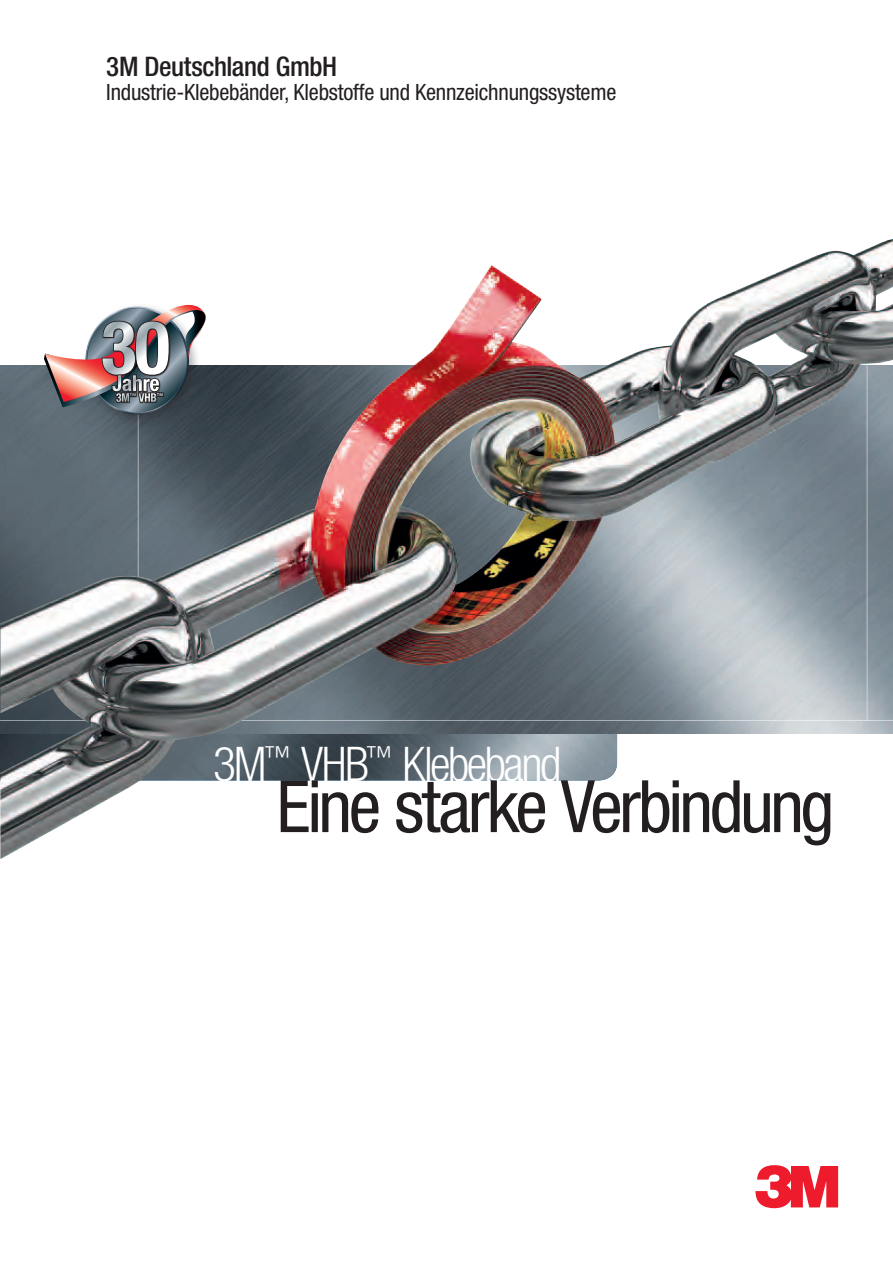
<style>
.page{position:relative;width:893px;height:1263px;background:#fff}
.page>*{position:absolute;margin:0;border:0;box-sizing:border-box;transform-origin:0 0}
.Type_Collage__vary_s{font:700 condensed 73.65px "Helvetica Neue LT";color:#fff}
.Montage_Messaging_2{font:condensed 72.45px "Helvetica Neue LT";letter-spacing:-.05em;color:#231f20}
.Montage_Messaging_1{font:300 condensed 47.85px "Helvetica Neue LT";letter-spacing:-.05em;color:#fff}
.Cover_Title{font:500 condensed 27px "Helvetica Neue LT";letter-spacing:-.015em;color:#231f20}
.Cover_Title-2{font:condensed 22.5px "Helvetica Neue LT";letter-spacing:-.01em;color:#231f20}
.Body_Subhead{font:700 condensed 21.75px "Helvetica Neue LT";letter-spacing:-.01em;color:#fff}
.Body_Subhead-2{font:700 condensed 11.85px "Helvetica Neue LT";color:#fff;scale:.95 1}
</style>
<div class="page">
<img style="left:0;top:239px;width:893px;height:620px">
<svg style="left:755px;top:1165px;width:83px;height:43px"></svg>
<div style="left:81px;top:302px;width:121px;height:125px;background:#231f20;opacity:.33"></div>
<svg style="left:44px;top:305px;width:164px;height:112px"></svg>
<p class="Cover_Title" style="left:106px;top:51px;width:232px">3M Deutschland GmbH</p>
<p class="Cover_Title-2" style="left:106px;top:79px;width:512px">Industrie-Klebebänder, Klebstoffe und Kennzeichnungssysteme</p>
<p class="Type_Collage__vary_s" style="left:101px;top:303px;width:70px">30</p>
<p class="Body_Subhead" style="left:112px;top:370px;width:49px">Jahre</p>
<p class="Body_Subhead-2" style="left:116px;top:390px;width:51px">3M<sup>™</sup> VHB<sup>™</sup></p>
<p class="Montage_Messaging_1" style="left:213px;top:736px;width:350px">3M<sup>™</sup> VHB<sup>™</sup> Klebeband</p>
<p class="Montage_Messaging_2" style="left:276px;top:764px;width:559px">Eine starke Verbindung</p>
</div>
